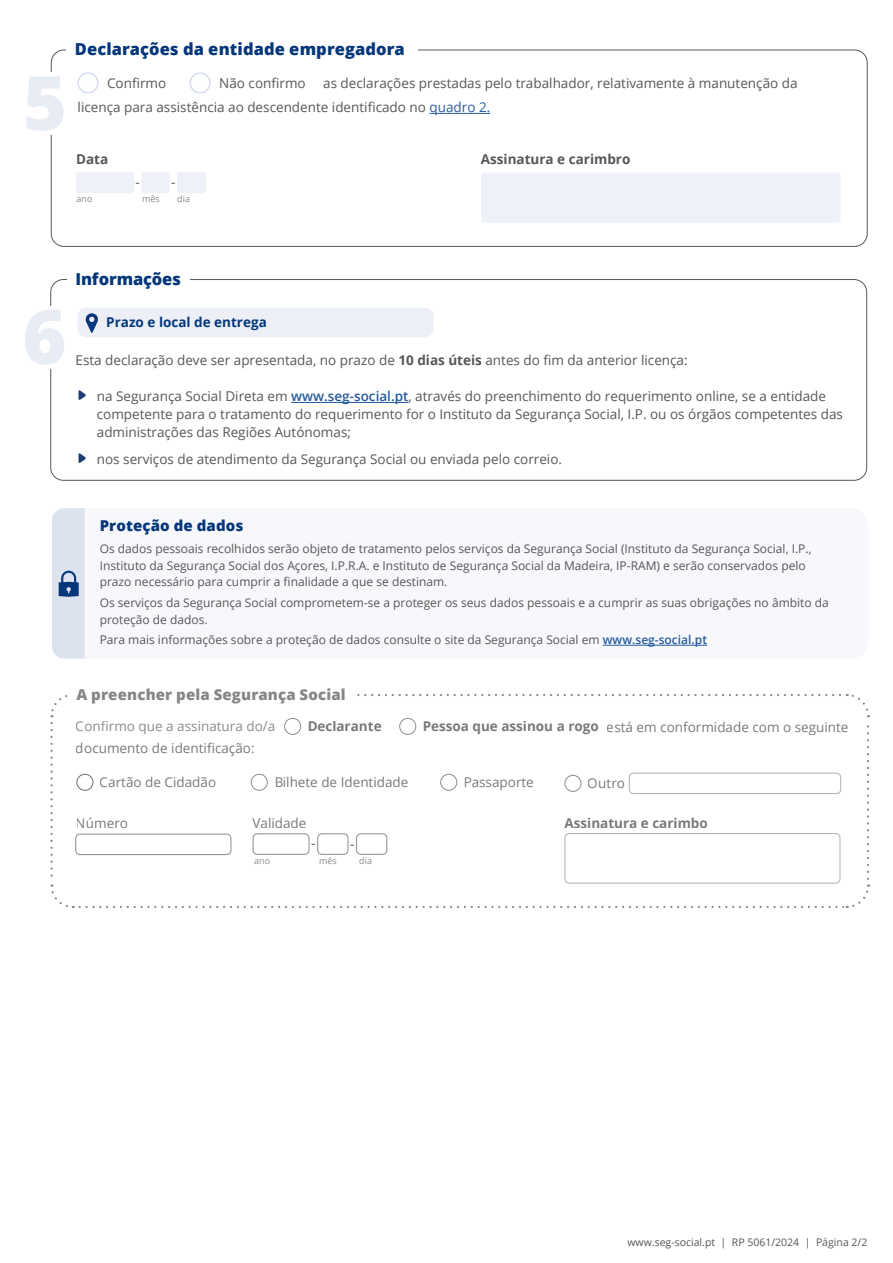
<style>
.page{position:relative;width:893px;height:1263px;background:#fff}
.page>*{position:absolute;margin:0;border:0;box-sizing:border-box;transform-origin:0 0}
.Título_-_Numeros_dos_quadros{font:800 75px "Open Sans";color:#e8ecf5}
.Título_-_Quadros{font:800 16.5px "Open Sans";letter-spacing:.005em;color:#06377a}
.Título_a_preencher_pela_SS{font:800 15px "Open Sans";letter-spacing:.01em;color:#878787}
.Título_-_Quadros-2{font:800 15px "Open Sans";letter-spacing:.01em;color:#06377a}
.Texto_corrido{font:13.5px/18px "Open Sans";color:#575756}
.Título_assinatura_e_data{font:700 13.5px "Open Sans";color:#575756}
.t1{font:13.5px "Open Sans";color:#706f6f}
.t2{font:700 13.5px "Open Sans";color:#06377a}
.Texto_corrido_Proteção_de_dados{font:12px/16.5px "Open Sans";color:#575756}
.t3{font:10.5px "Open Sans";color:#575756}
.t4{font:9px "Open Sans";color:#575756}
.s1{color:#275b9b}
.s2{font-weight:700}
.s3{font-weight:600;color:#275b9b}
</style>
<div class="page">
<div style="left:51px;top:279px;width:816px;height:201px;border:1px solid #575756;border-radius:13px"></div>
<div style="left:67px;top:272px;width:123px;height:13px;background:#fff"></div>
<div style="left:0;top:306px;width:66px;height:62px;background:#fff"></div>
<div style="left:481px;top:173px;width:359px;height:50px;background:#eef1f7;border-radius:4px"></div>
<div style="left:141px;top:172px;width:29px;height:21px;background:#eef1f7;border-radius:2px"></div>
<div style="left:177px;top:172px;width:29px;height:21px;background:#eef1f7;border-radius:2px"></div>
<div style="left:76px;top:172px;width:58px;height:21px;background:#eef1f7;border-radius:2px"></div>
<div style="left:77px;top:72px;width:22px;height:22px;border:2px solid #acbadb;border-radius:50%"></div>
<div style="left:190px;top:72px;width:21px;height:22px;border:2px solid #acbadb;border-radius:50%"></div>
<hr style="left:429px;top:113px;width:61px;height:1px;background:#275b9b">
<div style="left:77px;top:308px;width:357px;height:29px;background:#eceff6;border-radius:9px"></div>
<svg style="left:85px;top:313px;width:13px;height:20px"></svg>
<hr style="left:291px;top:402px;width:117px;height:1px;background:#275b9b">
<svg style="left:52px;top:508px;width:33px;height:151px;background:#ced8e7"></svg>
<hr style="left:603px;top:645px;width:104px;height:1px;background:#275b9b">
<svg style="left:50px;top:693px;width:820px;height:215px"></svg>
<div style="left:68px;top:688px;width:286px;height:12px;background:#fff"></div>
<div style="left:284px;top:718px;width:17px;height:17px;border:1px solid #706f6f;border-radius:50%"></div>
<div style="left:399px;top:718px;width:17px;height:17px;border:1px solid #706f6f;border-radius:50%"></div>
<div style="left:76px;top:774px;width:17px;height:17px;border:1px solid #706f6f;border-radius:50%"></div>
<div style="left:251px;top:774px;width:17px;height:17px;border:1px solid #706f6f;border-radius:50%"></div>
<div style="left:440px;top:774px;width:17px;height:17px;border:1px solid #706f6f;border-radius:50%"></div>
<div style="left:75px;top:834px;width:156px;height:21px;border:1px solid #706f6f;border-radius:4px"></div>
<div style="left:565px;top:775px;width:16px;height:17px;border:1px solid #706f6f;border-radius:50%"></div>
<div style="left:629px;top:773px;width:212px;height:21px;border:1px solid #9d9b9d;border-radius:4px"></div>
<div style="left:565px;top:833px;width:275px;height:50px;border:1px solid #9d9b9d;border-radius:4px"></div>
<div style="left:317px;top:833px;width:31px;height:22px;border:1px solid #706f6f;border-radius:4px"></div>
<div style="left:356px;top:833px;width:31px;height:22px;border:1px solid #706f6f;border-radius:4px"></div>
<div style="left:253px;top:833px;width:56px;height:22px;border:1px solid #706f6f;border-radius:4px"></div>
<h1 class="Título_-_Numeros_dos_quadros" style="left:23px;top:46px;width:45px">5</h1>
<h1 class="Título_-_Quadros" style="left:75px;top:37px;width:331px">Declarações da entidade empregadora</h1>
<p class="Texto_corrido" style="left:78px;top:70px;width:721px;line-height:24.6px;text-indent:246px">as declarações prestadas pelo trabalhador, relativamente à manutenção da licença para assistência ao descendente identificado no <span class="s1">quadro 2.</span></p>
<p class="Texto_corrido" style="left:107px;top:73px;width:61px">Confirmo</p>
<p class="Texto_corrido" style="left:219px;top:73px;width:88px">Não confirmo</p>
<p class="Título_assinatura_e_data" style="left:76px;top:150px;width:34px">Data</p>
<p class="Título_assinatura_e_data" style="left:481px;top:150px;width:151px">Assinatura e carimbro</p>
<p class="t4" style="left:77px;top:193px;width:17px">ano</p>
<p class="t4" style="left:142px;top:193px;width:19px">mês</p>
<p class="t4" style="left:177px;top:193px;width:14px">dia</p>
<p class="Texto_corrido" style="left:135px;top:173px;width:41px">- -</p>
<h1 class="Título_-_Numeros_dos_quadros" style="left:22px;top:280px;width:45px">6</h1>
<h1 class="Título_-_Quadros" style="left:75px;top:266px;width:107px">Informações</h1>
<p class="t2" style="left:106px;top:313px;width:162px">Prazo e local de entrega</p>
<p class="Texto_corrido" style="left:76px;top:351px;width:614px">Esta declaração deve ser apresentada, no prazo de <span class="s2">10 dias úteis</span> antes do fim da anterior licença:</p>
<p class="Texto_corrido" style="left:97px;top:387px;width:748px">na Segurança Social Direta em <span class="s3">www.seg-social.pt</span>, através do preenchimento do requerimento online, se a entidade competente para o tratamento do requerimento for o Instituto da Segurança Social, I.P. ou os órgãos competentes das administrações das Regiões Autónomas;</p>
<p class="Texto_corrido" style="left:97px;top:450px;width:467px">nos serviços de atendimento da Segurança Social ou enviada pelo correio.</p>
<h1 class="Título_-_Quadros-2" style="left:100px;top:514px;width:145px">Proteção de dados</h1>
<p class="Texto_corrido_Proteção_de_dados" style="left:100px;top:540px;width:713px">Os dados pessoais recolhidos serão objeto de tratamento pelos serviços da Segurança Social (Instituto da Segurança Social, I.P.,<br>Instituto da Segurança Social dos Açores, I.P.R.A. e Instituto de Segurança Social da Madeira, IP-RAM) e serão conservados pelo prazo necessário para cumprir a finalidade a que se destinam.</p>
<p class="Texto_corrido_Proteção_de_dados" style="left:100px;top:594px;width:731px">Os serviços da Segurança Social comprometem-se a proteger os seus dados pessoais e a cumprir as suas obrigações no âmbito da proteção de dados.</p>
<p class="Texto_corrido_Proteção_de_dados" style="left:100px;top:631px;width:609px">Para mais informações sobre a proteção de dados consulte o site da Segurança Social em <span class="s3">www.seg-social.pt</span></p>
<h1 class="Título_a_preencher_pela_SS" style="left:76px;top:683px;width:271px">A preencher pela Segurança Social</h1>
<p class="Título_assinatura_e_data" style="left:307px;top:717px;width:76px">Declarante</p>
<p class="Título_assinatura_e_data" style="left:423px;top:717px;width:178px">Pessoa que assinou a rogo</p>
<p class="Texto_corrido" style="left:76px;top:739px;width:180px">documento de identificação:</p>
<p class="t1" style="left:76px;top:717px;width:201px">Confirmo que a assinatura do/a</p>
<p class="Texto_corrido" style="left:607px;top:717px;width:243px">está em conformidade com o seguinte</p>
<p class="Texto_corrido" style="left:100px;top:773px;width:118px">Cartão de Cidadão</p>
<p class="Texto_corrido" style="left:274px;top:773px;width:136px">Bilhete de Identidade</p>
<p class="Texto_corrido" style="left:464px;top:773px;width:72px">Passaporte</p>
<p class="Texto_corrido" style="left:76px;top:813px;width:54px">Número</p>
<p class="Texto_corrido" style="left:588px;top:774px;width:39px">Outro</p>
<p class="Texto_corrido" style="left:252px;top:813px;width:56px">Validade</p>
<p class="Título_assinatura_e_data" style="left:564px;top:813px;width:145px">Assinatura e carimbo</p>
<p class="Texto_corrido" style="left:311px;top:834px;width:6px">-</p>
<p class="Texto_corrido" style="left:350px;top:835px;width:6px">-</p>
<p class="t4" style="left:254px;top:854px;width:17px">ano</p>
<p class="t4" style="left:319px;top:854px;width:19px">mês</p>
<p class="t4" style="left:359px;top:855px;width:14px">dia</p>
<p class="t3" style="left:627px;top:1235px;width:242px">www.seg-social.pt | RP 5061/2024 | Página 2/2</p>
</div>
